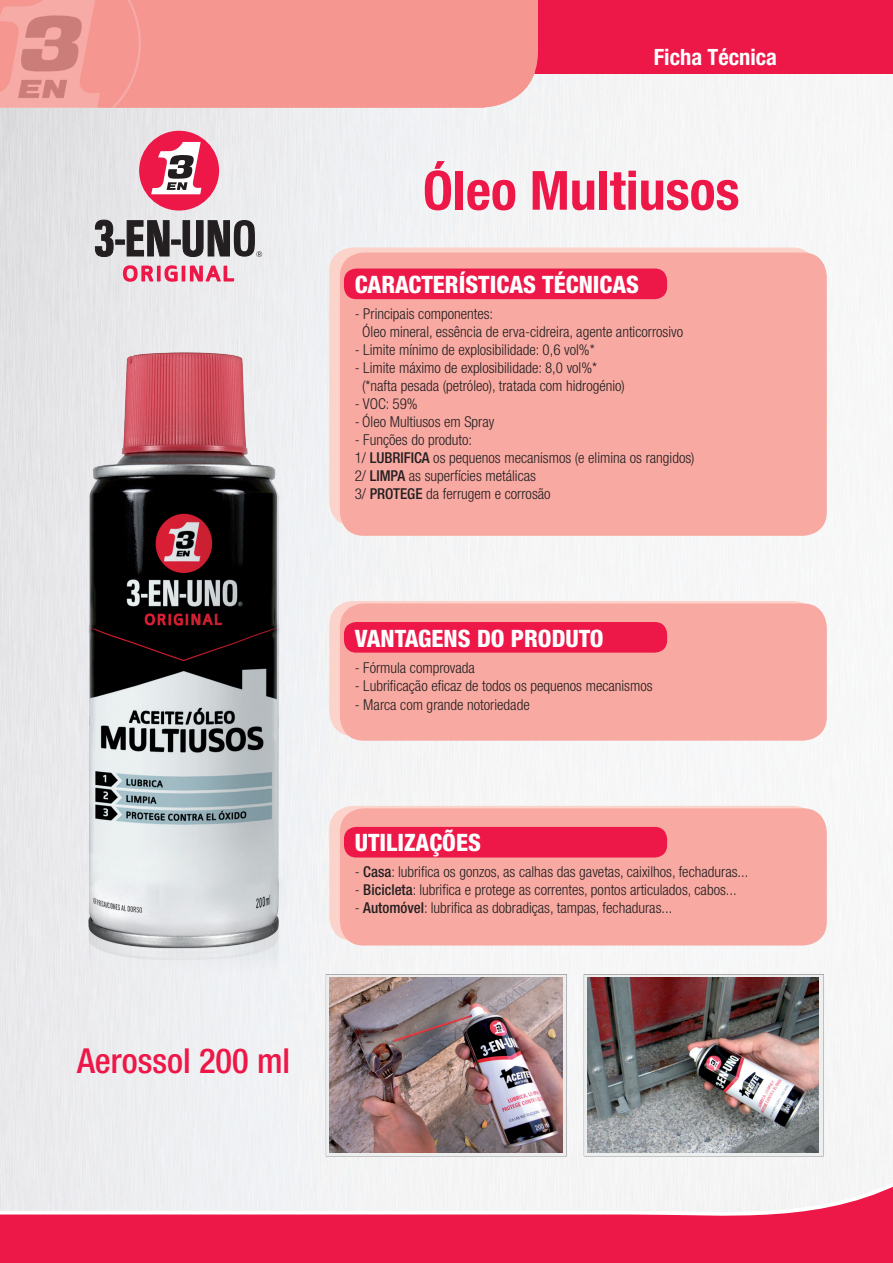
<style>
.page{position:relative;width:893px;height:1263px;background:#fff}
.page>*{position:absolute;margin:0;border:0;box-sizing:border-box;transform-origin:0 0}
.Titulo_grande{font:700 condensed 54px "Helvetica Neue";color:#ed1748}
.Titulo{font:500 condensed 34.5px "Helvetica Neue";color:#ed1748}
.Titulo_OK{font:800 condensed 24px "Helvetica Neue";color:#fff}
.Titulo_grande-2{font:700 condensed 22.5px "Helvetica Neue";color:#fff}
.Corrido{font:300 condensed 15px "Helvetica Neue";color:#231f20}
.s1{font-weight:500}
</style>
<div class="page">
<img style="left:0;top:74px;width:893px;height:1094px">
<div style="left:452px;top:0;width:441px;height:74px;background:#ed1748"></div>
<img style="left:578px;top:967px;width:258px;height:196px">
<img style="left:309px;top:967px;width:269px;height:196px">
<div style="left:146px;top:0;width:392px;height:108px;background:#f59690"></div>
<div style="left:329px;top:806px;width:487px;height:135px;background:#fbd3cb;border-radius:24px"></div>
<div style="left:340px;top:808px;width:487px;height:137px;background:#f8aaa2;border-radius:24px"></div>
<div style="left:344px;top:827px;width:323px;height:30px;background:#ed1748;border-radius:12px"></div>
<div style="left:329px;top:247px;width:487px;height:279px;background:#fbd3cb;border-radius:24px"></div>
<div style="left:340px;top:253px;width:487px;height:283px;background:#f8aaa2;border-radius:24px"></div>
<div style="left:344px;top:269px;width:323px;height:30px;background:#ed1748;border-radius:12px"></div>
<div style="left:329px;top:601px;width:487px;height:135px;background:#fbd3cb;border-radius:24px"></div>
<div style="left:340px;top:603px;width:487px;height:138px;background:#f8aaa2;border-radius:24px"></div>
<div style="left:344px;top:622px;width:323px;height:31px;background:#ed1748;border-radius:12px"></div>
<svg style="left:0;top:1168px;width:893px;height:95px"></svg>
<img style="left:0;top:0;width:146px;height:108px">
<img style="left:44px;top:330px;width:269px;height:681px">
<img style="left:329px;top:977px;width:233px;height:175px">
<img style="left:587px;top:978px;width:232px;height:174px">
<div style="left:139px;top:131px;width:80px;height:80px;background:#ed1748;border-radius:50%"></div>
<svg style="left:95px;top:219px;width:19px;height:38px"></svg>
<svg style="left:115px;top:239px;width:8px;height:6px"></svg>
<svg style="left:123px;top:142px;width:139px;height:165px;background:#cca9b2"></svg>
<p class="Titulo" style="left:77px;top:1040px;width:215px">Aerossol 200 ml</p>
<p class="Titulo_grande-2" style="left:654px;top:43px;width:125px">Ficha Técnica</p>
<p class="Titulo_grande" style="left:423px;top:158px;width:318px">Óleo Multiusos</p>
<p class="Titulo_OK" style="left:355px;top:270px;width:286px">CARACTERÍSTICAS TÉCNICAS</p>
<p class="Corrido" style="left:355px;top:306px;width:140px">- Principais componentes:</p>
<p class="Corrido" style="left:362px;top:324px;width:322px">Óleo mineral, essência de erva-cidreira, agente anticorrosivo</p>
<p class="Corrido" style="left:355px;top:342px;width:241px">- Limite mínimo de explosibilidade: 0,6 vol%*</p>
<p class="Corrido" style="left:355px;top:360px;width:244px">- Limite máximo de explosibilidade: 8,0 vol%*</p>
<p class="Corrido" style="left:362px;top:378px;width:264px">(*nafta pesada (petróleo), tratada com hidrogénio)</p>
<p class="Corrido" style="left:355px;top:396px;width:64px">- VOC: 59%</p>
<p class="Corrido" style="left:355px;top:414px;width:141px">- Óleo Multiusos em Spray</p>
<p class="Corrido" style="left:355px;top:432px;width:119px">- Funções do produto:</p>
<p class="Corrido" style="left:355px;top:450px;width:341px">1/ <span class="s1">LUBRIFICA</span> os pequenos mecanismos (e elimina os rangidos)</p>
<p class="Corrido" style="left:355px;top:468px;width:183px">2/ <span class="s1">LIMPA</span> as superfícies metálicas</p>
<p class="Corrido" style="left:355px;top:486px;width:197px">3/ <span class="s1">PROTEGE</span> da ferrugem e corrosão</p>
<p class="Titulo_OK" style="left:355px;top:624px;width:250px">VANTAGENS DO PRODUTO</p>
<p class="Corrido" style="left:355px;top:660px;width:122px">- Fórmula comprovada</p>
<p class="Corrido" style="left:355px;top:678px;width:299px">- Lubrificação eficaz de todos os pequenos mecanismos</p>
<p class="Corrido" style="left:355px;top:696px;width:176px">- Marca com grande notoriedade</p>
<p class="Titulo_OK" style="left:355px;top:827px;width:128px">UTILIZAÇÕES</p>
<p class="Corrido" style="left:355px;top:863px;width:395px">- <span class="s1">Casa</span>: lubrifica os gonzos, as calhas das gavetas, caixilhos, fechaduras...</p>
<p class="Corrido" style="left:355px;top:881px;width:383px">- <span class="s1">Bicicleta</span>: lubrifica e protege as correntes, pontos articulados, cabos...</p>
<p class="Corrido" style="left:355px;top:899px;width:319px">- <span class="s1">Automóvel</span>: lubrifica as dobradiças, tampas, fechaduras...</p>
</div>
